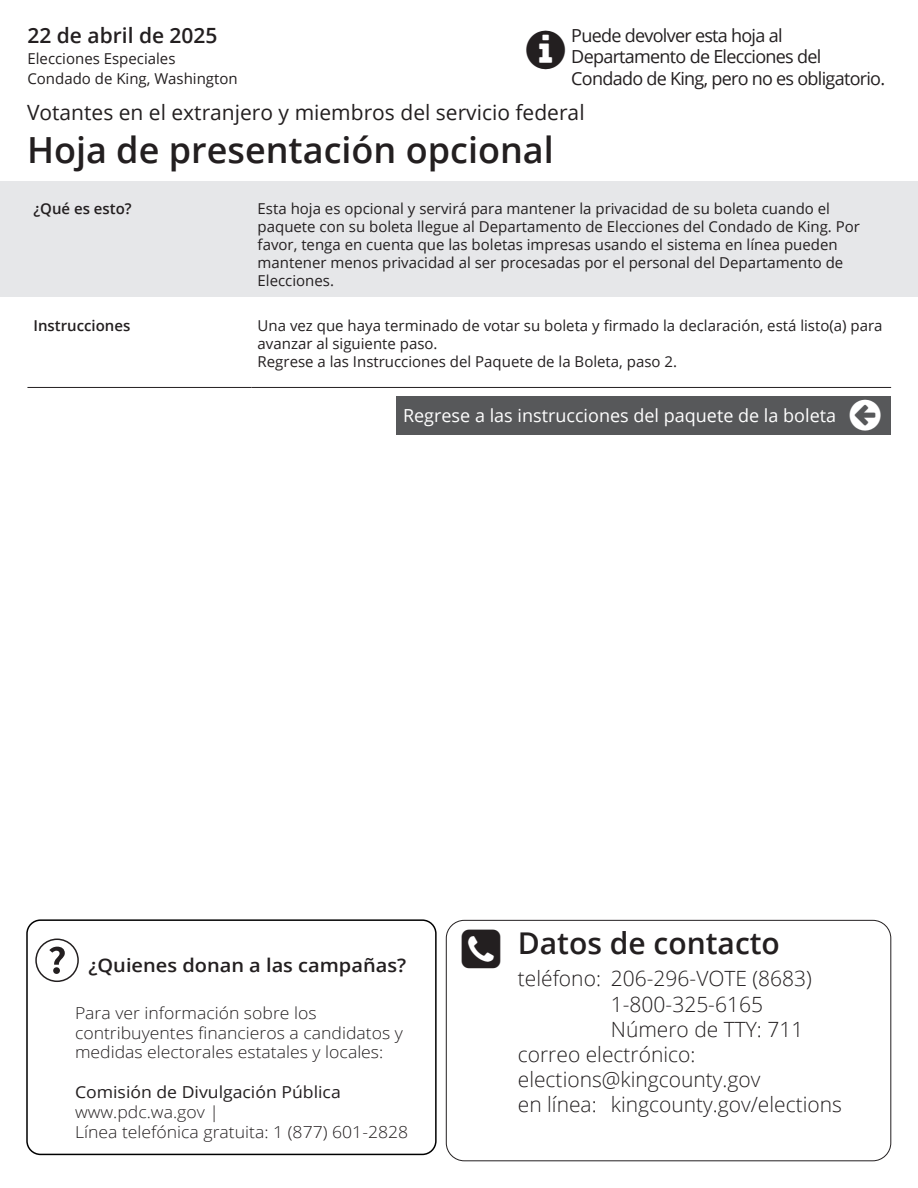
<style>
.page{position:relative;width:918px;height:1188px;background:#fff}
.page>*{position:absolute;margin:0;border:0;box-sizing:border-box;transform-origin:0 0}
.t1{font:600 36px "Open Sans";color:#231f20}
.t2{font:600 30px "Open Sans";color:#231f20}
.t3{font:300 21px "Open Sans";color:#231f20}
.t4{font:21px "Open Sans";color:#231f20}
.t5{font:600 21px "Open Sans";color:#231f20}
.t6{font:600 18.75px "Open Sans";color:#231f20;scale:1.07 1}
.t7{font:18px/21.6px "Open Sans";letter-spacing:-.04em;color:#231f20}
.t8{font:18px "Open Sans";color:#fff}
.t9{font:300 16.5px/19.8px "Open Sans";color:#231f20;scale:1.07 1}
.t10{font:16.5px "Open Sans";color:#231f20;scale:1.07 1}
.t11{font:15px/18px "Open Sans";color:#231f20}
.t12{font:600 15px "Open Sans";color:#231f20}
</style>
<div class="page">
<div style="left:0;top:181px;width:918px;height:116px;background:#e6e7e9"></div>
<hr style="left:27px;top:387px;width:225px;height:1px;background:#231f20">
<hr style="left:252px;top:387px;width:639px;height:1px;background:#231f20">
<div style="left:396px;top:396px;width:495px;height:38px;background:#57585a"></div>
<div style="left:446px;top:920px;width:445px;height:241px;border:1px solid #231f20;border-radius:18px"></div>
<div style="left:26px;top:919px;width:411px;height:236px;border:2px solid #000;border-radius:14px"></div>
<div style="left:35px;top:939px;width:44px;height:43px;border:2px solid #231f20;border-radius:50%"></div>
<svg style="left:49px;top:947px;width:16px;height:27px"></svg>
<h3 class="t5" style="left:27px;top:21px;width:192px">22 de abril de 2025</h3>
<p class="t11" style="left:27px;top:48px;width:212px;line-height:19.5px">Elecciones Especiales<br>Condado de King, Washington</p>
<h2 class="t4" style="left:27px;top:98px;width:559px">Votantes en el extranjero y miembros del servicio federal</h2>
<h1 class="t1" style="left:27px;top:125px;width:528px">Hoja de presentación opcional</h1>
<h2 class="t12" style="left:33px;top:198px;width:100px">¿Qué es esto?</h2>
<p class="t11" style="left:258px;top:199px;width:604px">Esta hoja es opcional y servirá para mantener la privacidad de su boleta cuando el paquete con su boleta llegue al Departamento de Elecciones del Condado de King. Por favor, tenga en cuenta que las boletas impresas usando el sistema en línea pueden mantener menos privacidad al ser procesadas por el personal del Departamento de Elecciones.</p>
<h2 class="t12" style="left:33px;top:315px;width:98px">Instrucciones</h2>
<p class="t11" style="left:258px;top:316px;width:626px">Una vez que haya terminado de votar su boleta y firmado la declaración, está listo(a) para avanzar al siguiente paso.<br>Regrese a las Instrucciones del Paquete de la Boleta, paso 2.</p>
<h2 class="t8" style="left:403px;top:403px;width:479px">Regrese a las instrucciones del paquete de la boleta ◻</h2>
<p class="t7" style="left:571px;top:24px;width:315px">Puede devolver esta hoja al<br>Departamento de Elecciones del<br>Condado de King, pero no es obligatorio.</p>
<h2 class="t6" style="left:88px;top:952px;width:298px">¿Quienes donan a las campañas?</h2>
<p class="t9" style="left:75px;top:1002px;width:308px">Para ver información sobre los contribuyentes financieros a candidatos y medidas electorales estatales y locales:</p>
<h3 class="t10" style="left:75px;top:1081px;width:250px">Comisión de Divulgación Pública</h3>
<p class="t9" style="left:75px;top:1101px;width:313px">www.pdc.wa.gov |<br>Línea telefónica gratuita: 1 (877) 601-2828</p>
<h2 class="t2" style="left:518px;top:923px;width:264px">Datos de contacto</h2>
<p class="t3" style="left:518px;top:964px;width:296px">teléfono: 206-296-VOTE (8683)</p>
<p class="t3" style="left:611px;top:990px;width:154px">1-800-325-6165</p>
<p class="t3" style="left:611px;top:1015px;width:194px">Número de TTY: 711</p>
<p class="t3" style="left:518px;top:1040px;width:179px">correo electrónico:</p>
<p class="t3" style="left:518px;top:1065px;width:244px">elections@kingcounty.gov</p>
<p class="t3" style="left:518px;top:1090px;width:326px">en línea: kingcounty.gov/elections</p>
</div>
